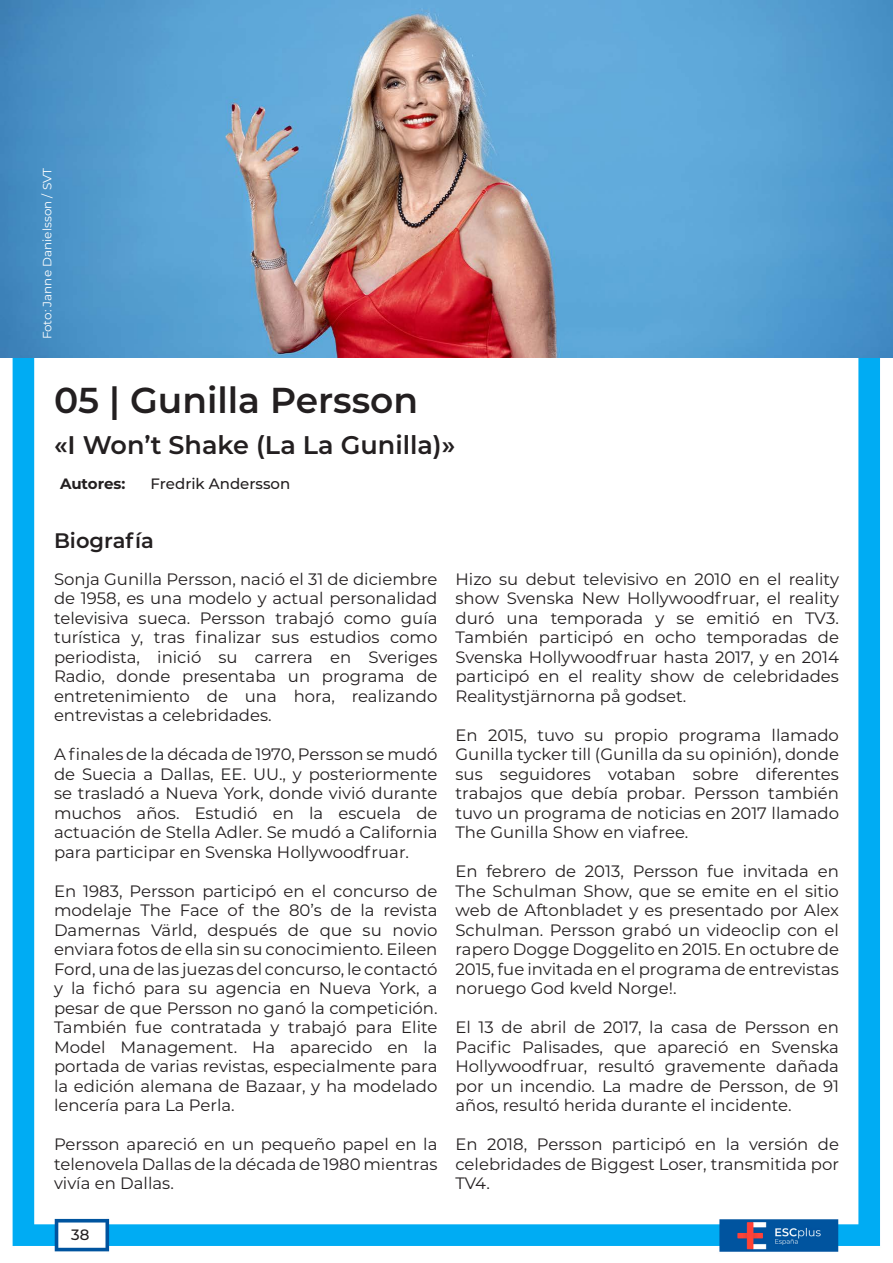
<style>
.page{position:relative;width:893px;height:1263px;background:#fff}
.page>*{position:absolute;margin:0;border:0;box-sizing:border-box;transform-origin:0 0}
.t1{font:600 36px "Montserrat";color:#231f20}
.t2{font:600 25.5px "Montserrat";color:#231f20}
.t3{font:600 21px "Montserrat";color:#231f20}
.t4{font:16.5px/19.5px "Montserrat";color:#231f20;text-align:justify}
.t5{font:500 15px "Montserrat";color:#231f20}
.t6{font:700 15px "Montserrat";letter-spacing:-.005em;color:#231f20}
.t7{font:12px "Montserrat";color:#fff}
</style>
<div class="page">
<img style="left:0;top:357px;width:893px;height:895px">
<img style="left:0;top:0;width:893px;height:357px">
<p class="t7" style="left:39px;top:339px;width:173px;rotate:-90deg">Foto: Janne Danielsson / SVT</p>
<h1 class="t1" style="left:54px;top:375px;width:366px">05 | Gunilla Persson</h1>
<h2 class="t2" style="left:54px;top:427px;width:403px">«I Won’t Shake (La La Gunilla)»</h2>
<p class="t6" style="left:60px;top:473px;width:67px">Autores:</p>
<p class="t5" style="left:151px;top:473px;width:141px">Fredrik Andersson</p>
<p class="t3" style="left:54px;top:525px;width:101px">Biografía</p>
<p class="t4" style="left:54px;top:569px;width:385px">Sonja Gunilla Persson, nació el 31 de diciembre de 1958, es una modelo y actual personalidad televisiva sueca. Persson trabajó como guía turística y, tras finalizar sus estudios como periodista, inició su carrera en Sveriges Radio, donde presentaba un programa de entretenimiento de una hora, realizando entrevistas a celebridades.</p>
<p class="t4" style="left:54px;top:744px;width:385px">A finales de la década de 1970, Persson se mudó de Suecia a Dallas, EE. UU., y posteriormente se trasladó a Nueva York, donde vivió durante muchos años. Estudió en la escuela de actuación de Stella Adler. Se mudó a California para participar en Svenska Hollywoodfruar.</p>
<p class="t4" style="left:54px;top:881px;width:385px">En 1983, Persson participó en el concurso de modelaje The Face of the 80’s de la revista Damernas Värld, después de que su novio enviara fotos de ella sin su conocimiento. Eileen Ford, una de las juezas del concurso, le contactó y la fichó para su agencia en Nueva York, a pesar de que Persson no ganó la competición.<br>También fue contratada y trabajó para Elite Model Management. Ha aparecido en la portada de varias revistas, especialmente para la edición alemana de Bazaar, y ha modelado lencería para La Perla.</p>
<p class="t4" style="left:54px;top:1134px;width:385px">Persson apareció en un pequeño papel en la telenovela Dallas de la década de 1980 mientras vivía en Dallas.</p>
<p class="t5" style="left:71px;top:1224px;width:20px">38</p>
<p class="t4" style="left:455px;top:569px;width:385px">Hizo su debut televisivo en 2010 en el reality show Svenska New Hollywoodfruar, el reality duró una temporada y se emitió en TV3.<br>También participó en ocho temporadas de Svenska Hollywoodfruar hasta 2017, y en 2014 participó en el reality show de celebridades Realitystjärnorna på godset.</p>
<p class="t4" style="left:455px;top:725px;width:385px">En 2015, tuvo su propio programa llamado Gunilla tycker till (Gunilla da su opinión), donde sus seguidores votaban sobre diferentes trabajos que debía probar. Persson también tuvo un programa de noticias en 2017 llamado The Gunilla Show en viafree.</p>
<p class="t4" style="left:455px;top:861px;width:385px">En febrero de 2013, Persson fue invitada en The Schulman Show, que se emite en el sitio web de Aftonbladet y es presentado por Alex Schulman. Persson grabó un videoclip con el rapero Dogge Doggelito en 2015. En octubre de 2015, fue invitada en el programa de entrevistas noruego God kveld Norge!.</p>
<p class="t4" style="left:455px;top:1017px;width:385px">El 13 de abril de 2017, la casa de Persson en Pacific Palisades, que apareció en Svenska Hollywoodfruar, resultó gravemente dañada por un incendio. La madre de Persson, de 91 años, resultó herida durante el incidente.</p>
<p class="t4" style="left:455px;top:1134px;width:385px">En 2018, Persson participó en la versión de celebridades de Biggest Loser, transmitida por TV4.</p>
</div>
